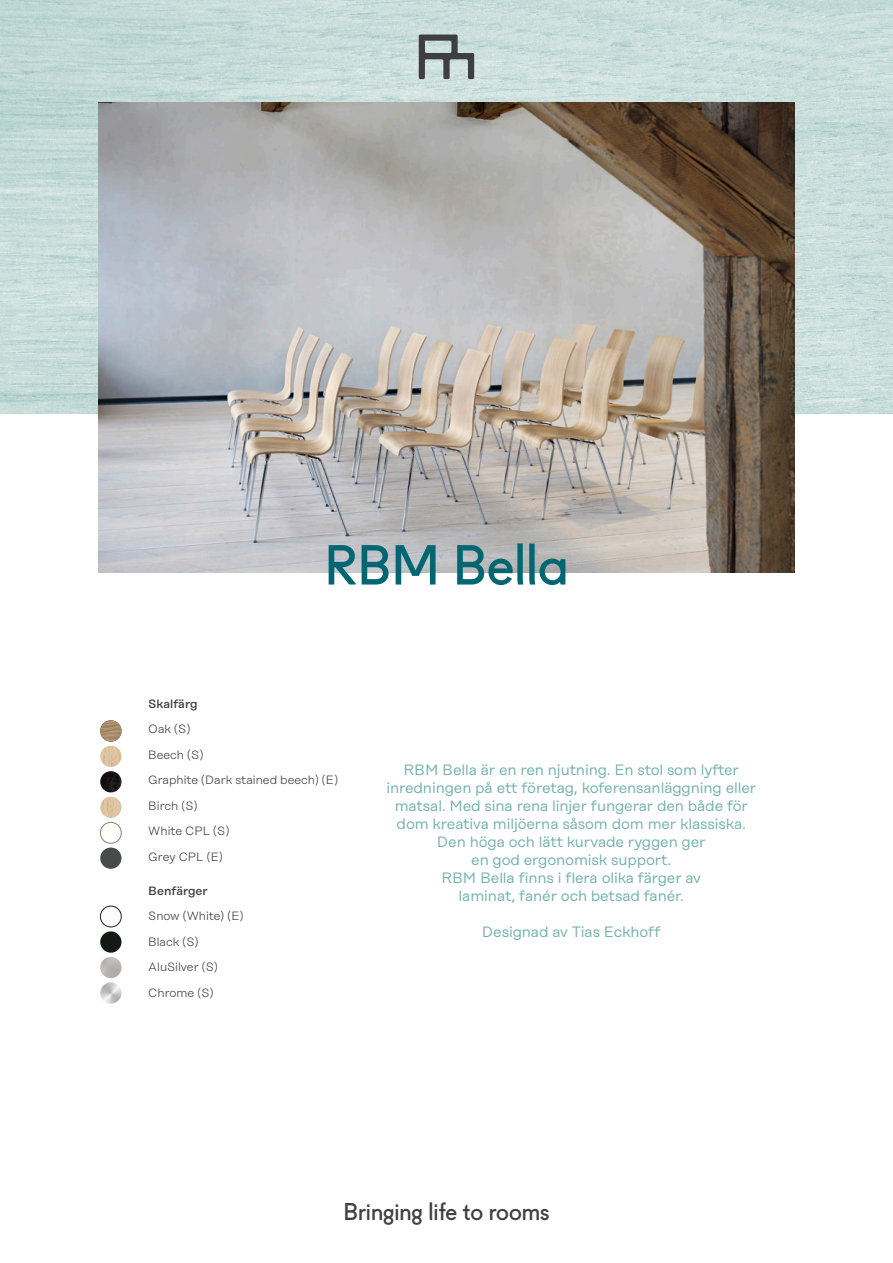
<style>
.page{position:relative;width:893px;height:1263px;background:#fff}
.page>*{position:absolute;margin:0;border:0;box-sizing:border-box;transform-origin:0 0}
.t1{font:54px "Fugue";color:#006772}
.t2{font:23.25px "Fugue";color:#413f3f}
.Billedtekst{font:15px/18px "Rational Display";letter-spacing:-.01em;color:#76b3ac;text-align:center}
.Table_grey{font:300 12px "Rational Display";color:#3e3e3f}
.Table_grey-2{font:500 12px "Rational Display";color:#3e3e3f}
</style>
<div class="page">
<img style="left:0;top:0;width:893px;height:413px">
<img style="left:98px;top:103px;width:697px;height:470px">
<img style="left:100px;top:720px;width:21px;height:22px;border-radius:11px">
<img style="left:100px;top:746px;width:21px;height:21px;border-radius:11px">
<img style="left:100px;top:771px;width:21px;height:21px;border-radius:11px">
<img style="left:100px;top:797px;width:21px;height:21px;border-radius:11px">
<div style="left:100px;top:822px;width:21px;height:21px;background:#fffef8;border-radius:50%"></div>
<div style="left:100px;top:822px;width:21px;height:21px;border:1px solid #808285;border-radius:50%"></div>
<div style="left:100px;top:847px;width:21px;height:22px;background:#494b4a;border-radius:50%"></div>
<div style="left:100px;top:906px;width:21px;height:21px;background:#fcfcfa;border-radius:50%"></div>
<div style="left:100px;top:906px;width:21px;height:21px;border:1px solid #231f20;border-radius:50%"></div>
<div style="left:100px;top:931px;width:21px;height:22px;background:#131a13;border-radius:50%"></div>
<img style="left:100px;top:957px;width:21px;height:21px;border-radius:11px">
<img style="left:100px;top:982px;width:21px;height:22px;border-radius:11px">
<svg style="left:419px;top:35px;width:55px;height:44px;background:#8c9796"></svg>
<p class="t1" style="left:324px;top:522px;width:246px">RBM Bella</p>
<p class="Table_grey-2" style="left:148px;top:697px;width:51px">Skalfärg</p>
<p class="Table_grey" style="left:148px;top:722px;width:44px">Oak (S)</p>
<p class="Table_grey" style="left:148px;top:748px;width:57px">Beech (S)</p>
<p class="Table_grey" style="left:148px;top:773px;width:191px">Graphite (Dark stained beech) (E)</p>
<p class="Table_grey" style="left:148px;top:799px;width:51px">Birch (S)</p>
<p class="Table_grey" style="left:148px;top:824px;width:83px">White CPL (S)</p>
<p class="Table_grey" style="left:148px;top:850px;width:76px">Grey CPL (E)</p>
<p class="Table_grey-2" style="left:148px;top:884px;width:61px">Benfärger</p>
<p class="Table_grey" style="left:148px;top:909px;width:97px">Snow (White) (E)</p>
<p class="Table_grey" style="left:148px;top:935px;width:52px">Black (S)</p>
<p class="Table_grey" style="left:148px;top:960px;width:71px">AluSilver (S)</p>
<p class="Table_grey" style="left:148px;top:986px;width:67px">Chrome (S)</p>
<p class="Billedtekst" style="left:386px;top:760px;width:371px">RBM Bella är en ren njutning. En stol som lyfter inredningen på ett företag, koferensanläggning eller matsal. Med sina rena linjer fungerar den både för dom kreativa miljöerna såsom dom mer klassiska.</p>
<p class="Billedtekst" style="left:437px;top:832px;width:270px">Den höga och lätt kurvade ryggen ger en god ergonomisk support.</p>
<p class="Billedtekst" style="left:442px;top:868px;width:261px">RBM Bella finns i flera olika färger av laminat, fanér och betsad fanér.</p>
<p class="Billedtekst" style="left:482px;top:922px;width:180px">Designad av Tias Eckhoff</p>
<p class="t2" style="left:343px;top:1194px;width:208px">Bringing life to rooms</p>
</div>
